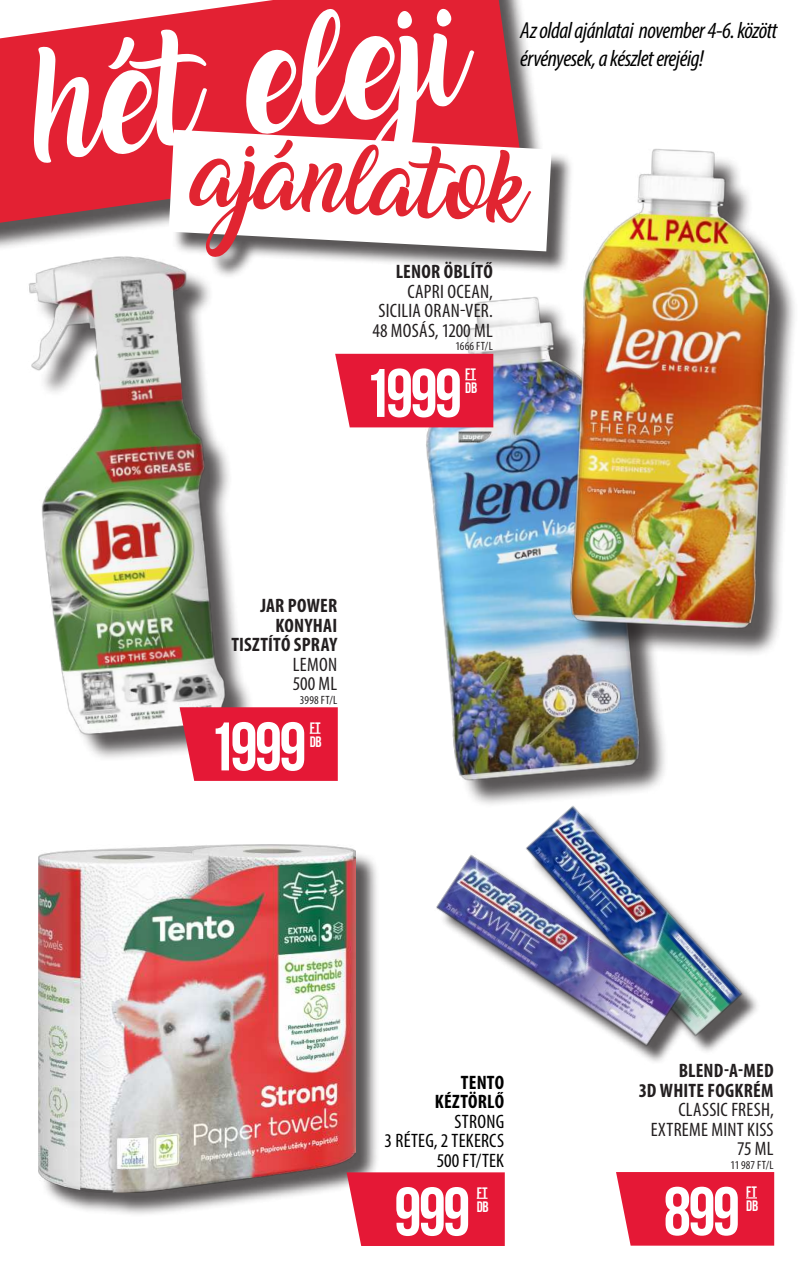
<style>
.page{position:relative;width:808px;height:1263px;background:#fff}
.page>*{position:absolute;margin:0;border:0;box-sizing:border-box;transform-origin:0 0}
.t1{font:102px "Amarillo";color:#fff}
.t2{font:700 68.55px "Bebas Neue";letter-spacing:-.04em;color:#fff}
.t3{font:63.75px "Amarillo";color:#e12531}
.t4{font:italic condensed 23.25px/27.9px "Myriad Pro";letter-spacing:-.02em;color:#000}
.t5{font:condensed 19.5px/19.5px "Myriad Pro";letter-spacing:.01em;color:#231f20;text-align:right}
.t6{font:700 condensed 19.5px/19.5px "Myriad Pro";letter-spacing:.01em;color:#231f20;text-align:right}
.t7{font:condensed 19.5px/19.5px "Myriad Pro";letter-spacing:.015em;color:#000;text-align:right}
.t8{font:700 condensed 19.5px/19.5px "Myriad Pro";letter-spacing:.01em;color:#000;text-align:right}
.t9{font:15px/14px "Bebas Neue";color:#fff}
.t10{font:condensed 12px "Myriad Pro";letter-spacing:.015em;color:#231f20}
</style>
<div class="page">
<div style="left:0;top:0;width:546px;height:257px;background:#231f20;opacity:.75"></div>
<svg style="left:0;top:0;width:520px;height:223px;background:#e13142"></svg>
<svg style="left:169px;top:130px;width:278px;height:121px"></svg>
<img style="left:0;top:224px;width:395px;height:531px">
<div style="left:42px;top:848px;width:338px;height:369px;background:#231f20;opacity:.75"></div>
<img style="left:39px;top:845px;width:317px;height:348px">
<img style="left:293px;top:266px;width:372px;height:538px">
<div style="left:574px;top:154px;width:224px;height:503px;background:#231f20;opacity:.75"></div>
<img style="left:447px;top:130px;width:351px;height:515px">
<svg style="left:180px;top:707px;width:158px;height:74px;background:#e4223e"></svg>
<div style="left:347px;top:1172px;width:158px;height:74px;background:#e51836"></div>
<div style="left:335px;top:354px;width:158px;height:73px;background:#e51836"></div>
<img style="left:458px;top:431px;width:35px;height:12px">
<img style="left:497px;top:789px;width:260px;height:263px">
<img style="left:436px;top:836px;width:261px;height:226px">
<svg style="left:616px;top:1172px;width:158px;height:74px;background:#e62441"></svg>
<h1 class="t1" style="left:26px;top:70px;width:438px;rotate:-8deg">hét eleji</h1>
<p class="t4" style="left:520px;top:19px;width:259px">Az oldal ajánlatai november 4-6. között érvényesek, a készlet erejéig!</p>
<h3 class="t3" style="left:197px;top:147px;width:333px;rotate:3deg">ajánlatok</h3>
<p class="t6" style="left:396px;top:262px;width:99px">LENOR ÖBLÍTŐ</p>
<p class="t5" style="left:372px;top:282px;width:122px">CAPRI OCEAN,<br>SICILIA ORAN-VER.<br>48 MOSÁS, 1200 ML</p>
<p class="t10" style="left:455px;top:340px;width:39px">1666 FT/L</p>
<h2 class="t2" style="left:364px;top:353px;width:100px">1999</h2>
<p class="t9" style="left:465px;top:367px;width:13px">Ft<br>DB</p>
<p class="t6" style="left:231px;top:595px;width:107px">JAR POWER<br>KONYHAI<br>TISZTÍTÓ SPRAY</p>
<p class="t5" style="left:293px;top:655px;width:46px;text-align:left">LEMON<br>500 ML</p>
<p class="t10" style="left:300px;top:694px;width:39px">3998 FT/L</p>
<h2 class="t2" style="left:208px;top:707px;width:100px">1999</h2>
<p class="t9" style="left:310px;top:720px;width:13px">Ft<br>DB</p>
<p class="t8" style="left:435px;top:1072px;width:71px">TENTO<br>KÉZTÖRLŐ</p>
<p class="t7" style="left:385px;top:1112px;width:121px">STRONG<br>3 RÉTEG, 2 TEKERCS<br>500 FT/TEK</p>
<h2 class="t2" style="left:394px;top:1172px;width:78px">999</h2>
<p class="t9" style="left:477px;top:1185px;width:13px">Ft<br>DB</p>
<p class="t6" style="left:639px;top:1060px;width:136px">BLEND-A-MED<br>3D WHITE FOGKRÉM</p>
<p class="t5" style="left:651px;top:1100px;width:125px">CLASSIC FRESH,<br>EXTREME MINT KISS<br>75 ML</p>
<p class="t10" style="left:730px;top:1159px;width:45px">11 987 FT/L</p>
<h2 class="t2" style="left:664px;top:1171px;width:78px">899</h2>
<p class="t9" style="left:746px;top:1185px;width:13px">Ft<br>DB</p>
</div>
